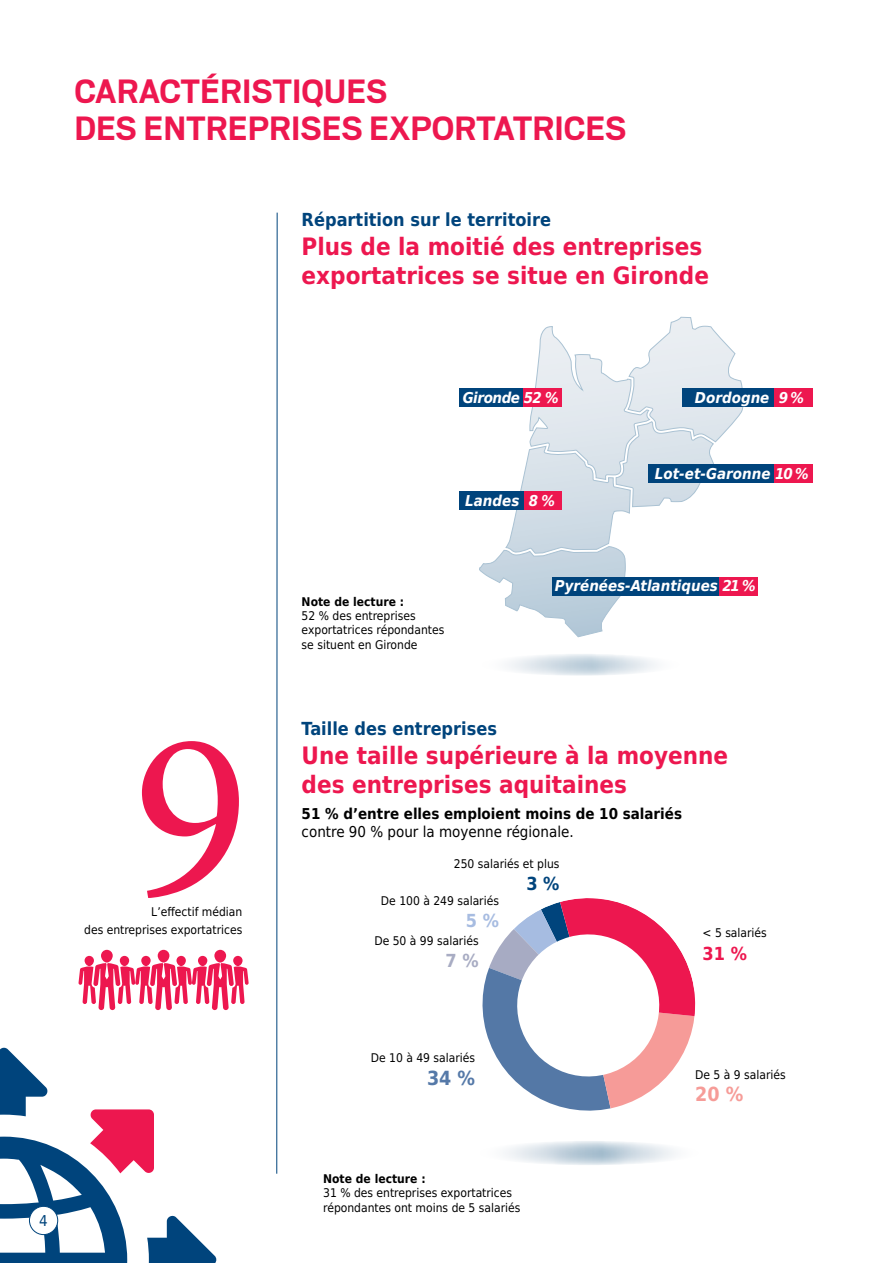
<style>
.page{position:relative;width:893px;height:1263px;background:#fff}
.page>*{position:absolute;margin:0;border:0;box-sizing:border-box;transform-origin:0 0}
.t1{font:241.35px "Minion Pro";color:#ed174f}
.t2{font:700 37.5px/37px "Scout";color:#ed174f}
.t3{font:700 24px/28.8px "DejaVu Sans Condensed";color:#ed174f}
.t4{font:700 19.5px "DejaVu Sans Condensed";color:#f69c98}
.t5{font:700 19.5px "DejaVu Sans Condensed";color:#5579a8}
.t6{font:700 18px "DejaVu Sans Condensed";color:#00447c}
.t7{font:700 18px "DejaVu Sans Condensed";color:#ed174f}
.t8{font:700 18px "DejaVu Sans Condensed";color:#a8acc3}
.t9{font:700 18px "DejaVu Sans Condensed";color:#a7bce1}
.t10{font:700 15px/18px "DejaVu Sans Condensed";color:#000}
.t11{font:italic 700 15px "DejaVu Sans Condensed";color:#fff}
.t12{font:italic 700 15px "DejaVu Sans Condensed";letter-spacing:-.03em;color:#fff}
.t13{font:15px "DejaVu Sans Condensed";color:#00447c}
.t14{font:12px/14.4px "DejaVu Sans Condensed";color:#000}
.s1{font-weight:700}
.s2{font-weight:400}
</style>
<div class="page">
<hr style="left:276px;top:213px;width:2px;height:961px;background:#00447c">
<svg style="left:0;top:1047px;width:217px;height:216px"></svg>
<div style="left:774px;top:388px;width:38px;height:18px;background:#ed174f"></div>
<div style="left:774px;top:464px;width:38px;height:19px;background:#ed174f"></div>
<svg style="left:479px;top:317px;width:267px;height:320px"></svg>
<div style="left:683px;top:388px;width:91px;height:18px;background:#00447c"></div>
<div style="left:649px;top:464px;width:125px;height:19px;background:#00447c"></div>
<div style="left:459px;top:388px;width:65px;height:18px;background:#00447c"></div>
<div style="left:524px;top:388px;width:38px;height:18px;background:#ed174f"></div>
<div style="left:552px;top:577px;width:167px;height:19px;background:#00447c"></div>
<div style="left:719px;top:577px;width:39px;height:19px;background:#ed174f"></div>
<div style="left:524px;top:491px;width:38px;height:19px;background:#ed174f"></div>
<div style="left:459px;top:491px;width:65px;height:19px;background:#00447c"></div>
<svg style="left:481px;top:653px;width:199px;height:23px"></svg>
<svg style="left:479px;top:1141px;width:220px;height:24px"></svg>
<svg style="left:482px;top:898px;width:214px;height:213px"></svg>
<div style="left:198px;top:956px;width:9px;height:10px;background:#ed174f;border-radius:50%"></div>
<div style="left:233px;top:956px;width:10px;height:10px;background:#ed174f;border-radius:50%"></div>
<div style="left:214px;top:950px;width:12px;height:12px;background:#ed174f;border-radius:50%"></div>
<div style="left:141px;top:956px;width:10px;height:10px;background:#ed174f;border-radius:50%"></div>
<div style="left:176px;top:956px;width:10px;height:10px;background:#ed174f;border-radius:50%"></div>
<div style="left:158px;top:950px;width:11px;height:12px;background:#ed174f;border-radius:50%"></div>
<div style="left:85px;top:956px;width:9px;height:10px;background:#ed174f;border-radius:50%"></div>
<div style="left:120px;top:956px;width:9px;height:10px;background:#ed174f;border-radius:50%"></div>
<div style="left:101px;top:950px;width:12px;height:12px;background:#ed174f;border-radius:50%"></div>
<svg style="left:78px;top:963px;width:171px;height:47px"></svg>
<div style="left:29px;top:1206px;width:29px;height:28px;background:#fff;border-radius:50%"></div>
<div style="left:29px;top:1206px;width:29px;height:29px;border:1px solid #00447c;border-radius:50%"></div>
<p class="t2" style="left:74px;top:71px;width:553px">CARACTÉRISTIQUES<br>DES ENTREPRISES EXPORTATRICES</p>
<p class="t6" style="left:302px;top:205px;width:251px">Répartition sur le territoire</p>
<p class="t3" style="left:302px;top:232px;width:409px">Plus de la moitié des entreprises exportatrices se situe en Gironde</p>
<p class="t1" style="left:133px;top:656px;width:117px">9</p>
<p class="t14" style="left:84px;top:902px;width:160px;line-height:18px;text-align:right">L’effectif médian<br>des entreprises exportatrices</p>
<p class="t13" style="left:39px;top:1209px;width:10px">4</p>
<p class="t12" style="left:463px;top:386px;width:97px">Gironde 52 %</p>
<p class="t11" style="left:465px;top:489px;width:91px">Landes 8 %</p>
<p class="t11" style="left:695px;top:386px;width:111px">Dordogne 9 %</p>
<p class="t11" style="left:655px;top:462px;width:155px">Lot-et-Garonne 10 %</p>
<p class="t14" style="left:302px;top:594px;width:144px"><span class="s1">Note de lecture :<br></span>52 % des entreprises exportatrices répondantes se situent en Gironde</p>
<p class="t11" style="left:555px;top:574px;width:202px">Pyrénées-Atlantiques 21 %</p>
<p class="t6" style="left:302px;top:714px;width:197px">Taille des entreprises</p>
<p class="t3" style="left:302px;top:740px;width:428px">Une taille supérieure à la moyenne des entreprises aquitaines</p>
<p class="t10" style="left:302px;top:805px;width:382px">51 % d’entre elles emploient moins de 10 salariés <span class="s2">contre 90 % pour la moyenne régionale.</span></p>
<p class="t14" style="left:454px;top:856px;width:107px">250 salariés et plus</p>
<p class="t6" style="left:526px;top:869px;width:35px">3 %</p>
<p class="t14" style="left:381px;top:893px;width:120px">De 100 à 249 salariés</p>
<p class="t9" style="left:466px;top:906px;width:35px">5 %</p>
<p class="t14" style="left:374px;top:933px;width:106px">De 50 à 99 salariés</p>
<p class="t8" style="left:446px;top:946px;width:35px">7 %</p>
<p class="t14" style="left:371px;top:1051px;width:106px">De 10 à 49 salariés</p>
<p class="t5" style="left:427px;top:1062px;width:50px">34 %</p>
<p class="t14" style="left:323px;top:1171px;width:199px"><span class="s1">Note de lecture :<br></span>31 % des entreprises exportatrices répondantes ont moins de 5 salariés</p>
<p class="t14" style="left:702px;top:925px;width:66px">&lt; 5 salariés</p>
<p class="t7" style="left:702px;top:938px;width:46px">31 %</p>
<p class="t14" style="left:695px;top:1067px;width:92px">De 5 à 9 salariés</p>
<p class="t4" style="left:695px;top:1078px;width:50px">20 %</p>
</div>
